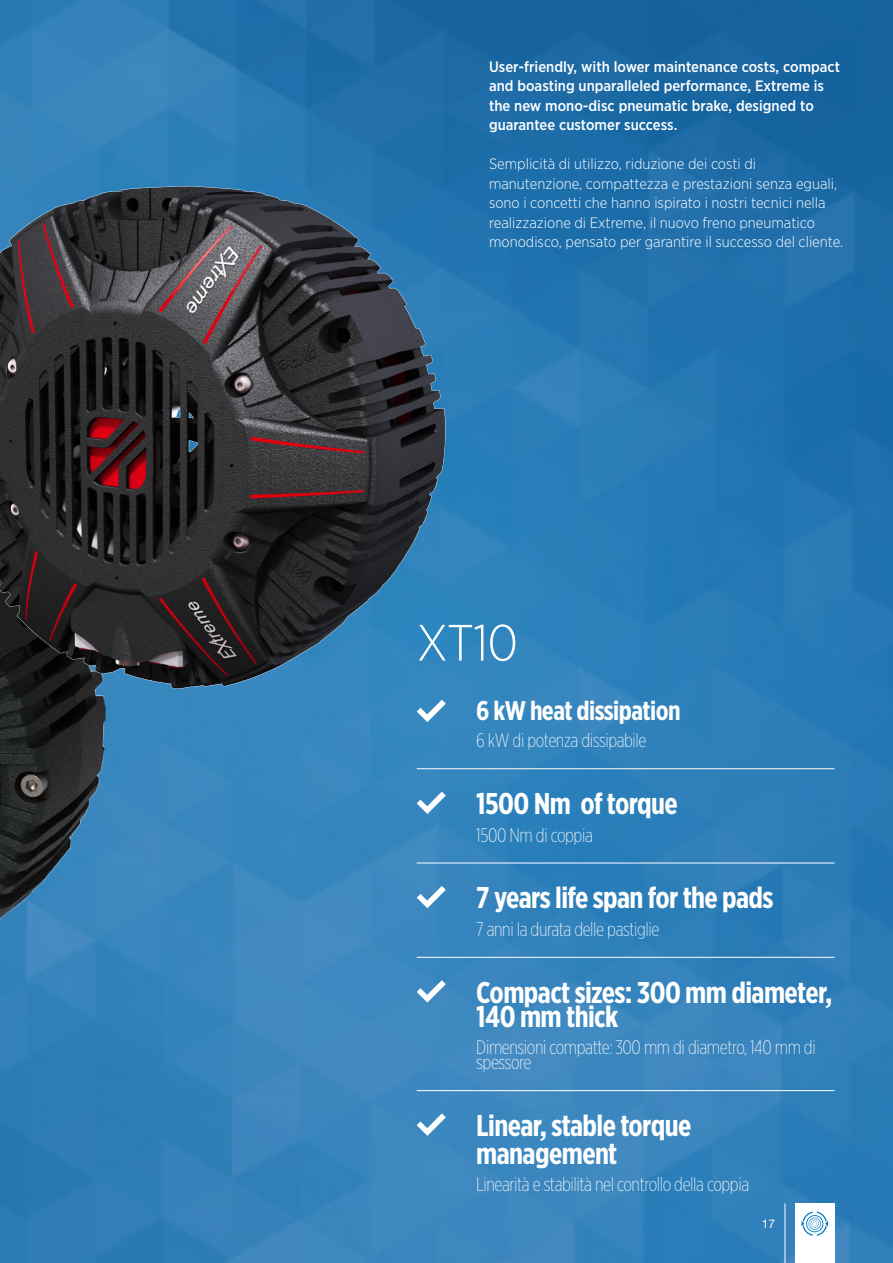
<style>
.page{position:relative;width:893px;height:1263px;background:#fff}
.page>*{position:absolute;margin:0;border:0;box-sizing:border-box;transform-origin:0 0}
.t1{font:300 51px "Gotham Narrow";color:#fff}
.Titolo_Italiano_2{font:700 30px/24px "Gotham X Narrow";letter-spacing:-.02em;color:#fff}
.Testo_Inglese_2{font:700 30px "Gotham X Narrow";letter-spacing:-.02em;color:#fff}
.Titolo_Italiano_2-2{font:700 27px "Gotham X Narrow";letter-spacing:-.02em;color:#fff}
.Testo_Inglese_2-2{font:200 19.5px/15px "Gotham X Narrow";letter-spacing:-.02em;color:#fff}
.t2{font:300 15px/19.5px "Gotham Narrow";color:#fff}
.t3{font:500 15px/19.5px "Gotham Narrow";color:#fff}
.t4{font:12px "Helvetica Neue LT Pro";color:#fff}
</style>
<div class="page">
<img style="left:0;top:0;width:893px;height:1263px">
<img style="left:0;top:701px;width:105px;height:262px">
<img style="left:0;top:163px;width:461px;height:538px">
<div style="left:795px;top:1203px;width:40px;height:60px;background:#fff"></div>
<svg style="left:801px;top:1211px;width:27px;height:25px"></svg>
<hr style="left:785px;top:1203px;width:1px;height:60px;background:#fff">
<hr style="left:417px;top:768px;width:59px;height:1px;background:#fff">
<hr style="left:476px;top:768px;width:359px;height:1px;background:#fff">
<hr style="left:417px;top:863px;width:59px;height:1px;background:#fff">
<hr style="left:476px;top:863px;width:359px;height:1px;background:#fff">
<hr style="left:417px;top:957px;width:59px;height:1px;background:#fff">
<hr style="left:476px;top:957px;width:359px;height:1px;background:#fff">
<hr style="left:417px;top:1090px;width:59px;height:1px;background:#fff">
<hr style="left:476px;top:1090px;width:359px;height:1px;background:#fff">
<svg style="left:417px;top:700px;width:29px;height:22px"></svg>
<svg style="left:417px;top:792px;width:29px;height:22px"></svg>
<svg style="left:417px;top:886px;width:29px;height:22px"></svg>
<svg style="left:417px;top:980px;width:29px;height:22px"></svg>
<svg style="left:417px;top:1113px;width:29px;height:23px"></svg>
<p class="t3" style="left:489px;top:56px;width:353px">User-friendly, with lower maintenance costs, compact and boasting unparalleled performance, Extreme is the new mono-disc pneumatic brake, designed to guarantee customer success.</p>
<p class="t2" style="left:489px;top:154px;width:356px">Semplicità di utilizzo, riduzione dei costi di manutenzione, compattezza e prestazioni senza eguali, sono i concetti che hanno ispirato i nostri tecnici nella realizzazione di Extreme, il nuovo freno pneumatico monodisco, pensato per garantire il successo del cliente.</p>
<p class="t1" style="left:417px;top:611px;width:103px">XT10</p>
<p class="Titolo_Italiano_2-2" style="left:476px;top:694px;width:206px">6 kW heat dissipation</p>
<p class="Testo_Inglese_2-2" style="left:476px;top:733px;width:172px">6 kW di potenza dissipabile</p>
<p class="Testo_Inglese_2" style="left:476px;top:785px;width:203px">1500 Nm of torque</p>
<p class="Testo_Inglese_2-2" style="left:476px;top:827px;width:118px">1500 Nm di coppia</p>
<p class="Titolo_Italiano_2" style="left:476px;top:885px;width:299px">7 years life span for the pads</p>
<p class="Testo_Inglese_2-2" style="left:476px;top:921px;width:185px">7 anni la durata delle pastiglie</p>
<p class="Titolo_Italiano_2" style="left:476px;top:980px;width:358px">Compact sizes: 300 mm diameter,<br>140 mm thick</p>
<p class="Testo_Inglese_2-2" style="left:476px;top:1040px;width:341px">Dimensioni compatte: 300 mm di diametro, 140 mm di spessore</p>
<p class="Titolo_Italiano_2" style="left:476px;top:1113px;width:216px">Linear, stable torque</p>
<p class="Titolo_Italiano_2" style="left:476px;top:1141px;width:143px">management</p>
<p class="Testo_Inglese_2-2" style="left:476px;top:1177px;width:274px">Linearità e stabilità nel controllo della coppia</p>
<p class="t4" style="left:762px;top:1216px;width:15px">17</p>
</div>
